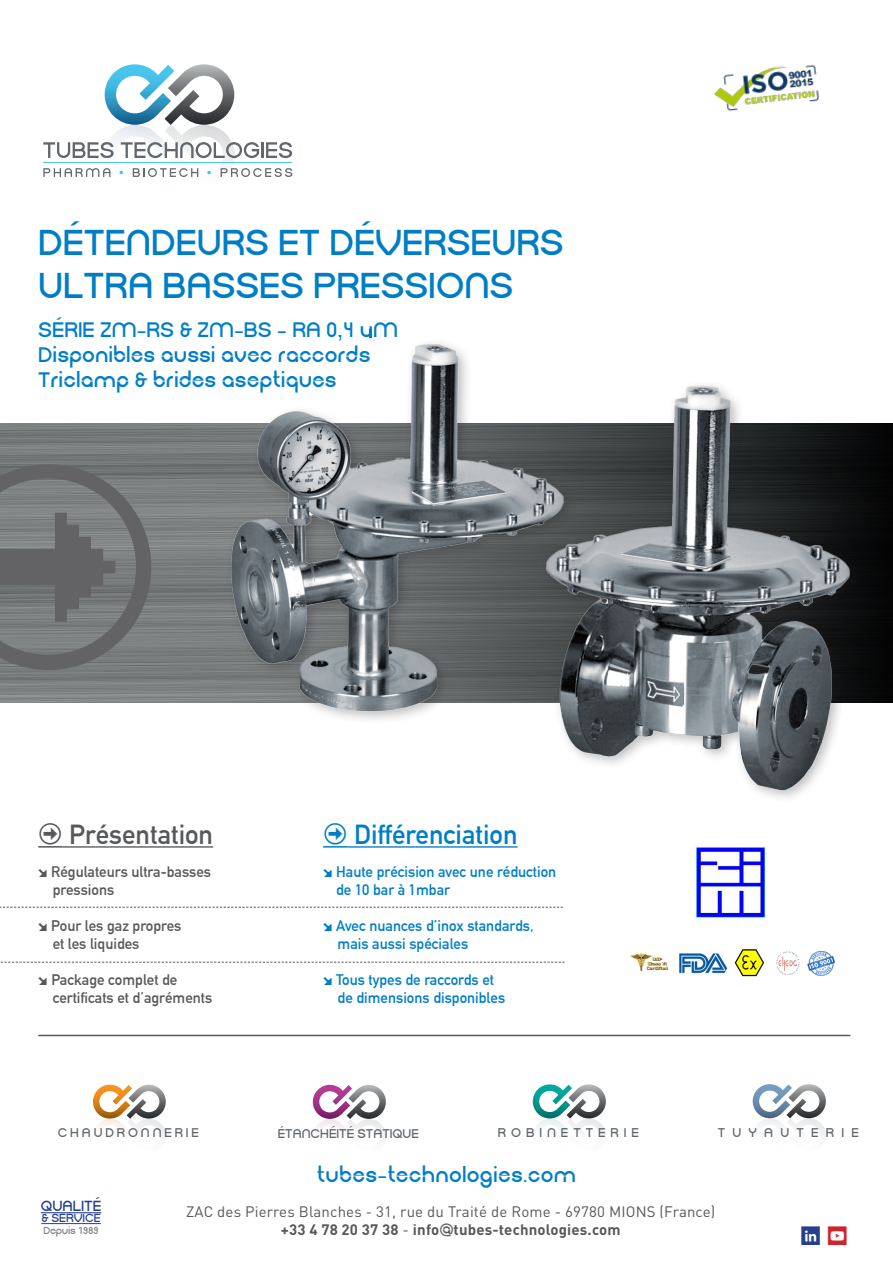
<style>
.page{position:relative;width:893px;height:1263px;background:#fff}
.page>*{position:absolute;margin:0;border:0;box-sizing:border-box;transform-origin:0 0}
.t1{font:259.2px "Fleches Left Right";color:#636366}
.t2{font:36px "gpkn";color:#007ec5}
.t3{font:700 27px "DIN Alternate";color:#007ec5}
.t4{font:700 27px "DIN Alternate";color:#57585a}
.t5{font:27px "Social Shapes";color:#253f8e}
.t6{font:21px "gpkn";color:#007ec5}
.t7{font:700 15px/18px "DIN Alternate";color:#007ec5}
.t8{font:700 15px "DIN Alternate";color:#57585a}
.t9{font:15px "DIN";letter-spacing:.01em;color:#57585a}
.t10{font:700 15px "DIN";letter-spacing:.01em;color:#57585a}
.t11{font:14.7px "gpkn";color:#253f8e}
.t12{font:12.75px "gpkn";letter-spacing:.005em;color:#61676d}
.t13{font:12.75px "gpkn";letter-spacing:.39em;color:#61676d}
.t14{font:12.75px "gpkn";letter-spacing:.57em;color:#61676d}
.t15{font:12.6px "gpkn";letter-spacing:.23em;color:#61676d}
.t16{font:11.7px "gpkn";color:#253f8e}
.t17{font:10.2px "gpkn";letter-spacing:-.03em;color:#808285}
.s1{font-family:"Fleches Left Right";font-weight:400}
.s2{font-family:"Fleches Left Right";font-weight:400;font-size:12px}
.s3{font-weight:400}
.s4{font-family:"gpkn";font-weight:400}
.s5{color:#d1232a}
</style>
<div class="page">
<img style="left:0;top:423px;width:193px;height:280px">
<svg style="left:105px;top:64px;width:129px;height:61px"></svg>
<img style="left:106px;top:125px;width:58px;height:52px">
<img style="left:165px;top:125px;width:70px;height:52px">
<svg style="left:43px;top:142px;width:71px;height:16px"></svg>
<svg style="left:121px;top:142px;width:138px;height:16px"></svg>
<hr style="left:261px;top:142px;width:3px;height:16px;background:#61676d">
<svg style="left:266px;top:142px;width:26px;height:16px"></svg>
<svg style="left:43px;top:168px;width:67px;height:9px"></svg>
<svg style="left:119px;top:171px;width:4px;height:3px"></svg>
<svg style="left:133px;top:168px;width:65px;height:9px"></svg>
<svg style="left:207px;top:171px;width:4px;height:3px"></svg>
<svg style="left:221px;top:168px;width:71px;height:9px"></svg>
<hr style="left:43px;top:162px;width:249px;height:1px;background:#48c7ee">
<img style="left:714px;top:64px;width:105px;height:47px">
<svg style="left:753px;top:1084px;width:73px;height:54px"></svg>
<svg style="left:533px;top:1084px;width:73px;height:54px"></svg>
<svg style="left:93px;top:1085px;width:73px;height:53px"></svg>
<svg style="left:313px;top:1085px;width:73px;height:53px"></svg>
<svg style="left:38px;top:846px;width:25px;height:1px"></svg>
<hr style="left:63px;top:846px;width:33px;height:2px;background:#57585a">
<svg style="left:96px;top:846px;width:13px;height:2px"></svg>
<hr style="left:109px;top:846px;width:104px;height:2px;background:#57585a">
<svg style="left:323px;top:846px;width:25px;height:1px"></svg>
<hr style="left:348px;top:846px;width:58px;height:2px;background:#007ec5">
<svg style="left:406px;top:846px;width:10px;height:2px"></svg>
<hr style="left:416px;top:846px;width:102px;height:2px;background:#007ec5">
<hr style="left:38px;top:1035px;width:812px;height:1px;background:#57585a">
<svg style="left:0;top:907px;width:563px;height:1px"></svg>
<svg style="left:0;top:962px;width:565px;height:1px"></svg>
<img style="left:696px;top:846px;width:70px;height:72px">
<img style="left:193px;top:343px;width:700px;height:455px">
<img style="left:630px;top:949px;width:206px;height:28px">
<hr style="left:41px;top:1212px;width:60px;height:1px;background:#253f8e">
<hr style="left:41px;top:1223px;width:60px;height:1px;background:#253f8e">
<div style="left:363px;top:324px;width:23px;height:28px;background:#fefefe"></div>
<svg style="left:370px;top:330px;width:2px;height:8px"></svg>
<p class="t2" style="left:38px;top:219px;width:527px">DÉTENDEURS ET DÉVERSEURS</p>
<p class="t2" style="left:38px;top:262px;width:476px">ULTRA BASSES PRESSIONS</p>
<p class="t6" style="left:38px;top:316px;width:361px">SÉRIE ZM-RS &amp; ZM-BS - RA 0,4 uM</p>
<p class="t6" style="left:38px;top:341px;width:334px">Disponibles aussi avec raccords</p>
<p class="t6" style="left:38px;top:366px;width:300px">Triclamp &amp; brides aseptiques</p>
<p class="t1" style="left:-68px;top:459px;width:236px">h</p>
<p class="t4" style="left:38px;top:814px;width:176px"><span class="s1">h</span> Présentation</p>
<p class="t8" style="left:38px;top:860px;width:174px"><span class="s2">n</span> Régulateurs ultra-basses</p>
<p class="t8" style="left:53px;top:878px;width:63px">pressions</p>
<p class="t8" style="left:38px;top:914px;width:145px"><span class="s2">n</span> Pour les gaz propres</p>
<p class="t8" style="left:53px;top:932px;width:88px">et les liquides</p>
<p class="t8" style="left:38px;top:968px;width:141px"><span class="s2">n</span> Package complet de</p>
<p class="t8" style="left:53px;top:986px;width:161px">certificats et d’agréments</p>
<p class="t3" style="left:323px;top:814px;width:196px"><span class="s1">h</span> Différenciation</p>
<p class="t7" style="left:336px;top:862px;width:222px;text-indent:-13px"><span class="s2">n</span> Haute précision avec une réduction de 10 bar à 1mbar</p>
<p class="t7" style="left:323px;top:916px;width:212px"><span class="s2">n</span> Avec nuances d’inox standards,</p>
<p class="t7" style="left:338px;top:934px;width:132px">mais aussi spéciales</p>
<p class="t7" style="left:323px;top:970px;width:172px"><span class="s2">n</span> Tous types de raccords et</p>
<p class="t7" style="left:338px;top:988px;width:169px">de dimensions disponibles</p>
<p class="t15" style="left:58px;top:1125px;width:143px">CHAUDRONNERIE</p>
<p class="t12" style="left:278px;top:1125px;width:143px">ÉTANCHÉITÉ STATIQUE</p>
<p class="t13" style="left:498px;top:1125px;width:143px">ROBINETTERIE</p>
<p class="t14" style="left:718px;top:1124px;width:143px">TUYAUTERIE</p>
<p class="t11" style="left:41px;top:1197px;width:62px">QUALITÉ</p>
<p class="t16" style="left:41px;top:1211px;width:61px">&amp; SERVICE</p>
<p class="t17" style="left:43px;top:1223px;width:57px">Depuis 1989</p>
<p class="t6" style="left:317px;top:1161px;width:261px">tubes-technologies.com</p>
<p class="t9" style="left:186px;top:1202px;width:531px">ZAC des Pierres Blanches - 31, rue du Traité de Rome - 69780 MIONS (France)</p>
<p class="t10" style="left:281px;top:1219px;width:341px">+33 4 78 20 37 38 <span class="s3">-</span> info<span class="s4">@</span>tubes-technologies.com</p>
<p class="t5" style="left:801px;top:1220px;width:48px">^<span class="s5">a</span></p>
</div>
